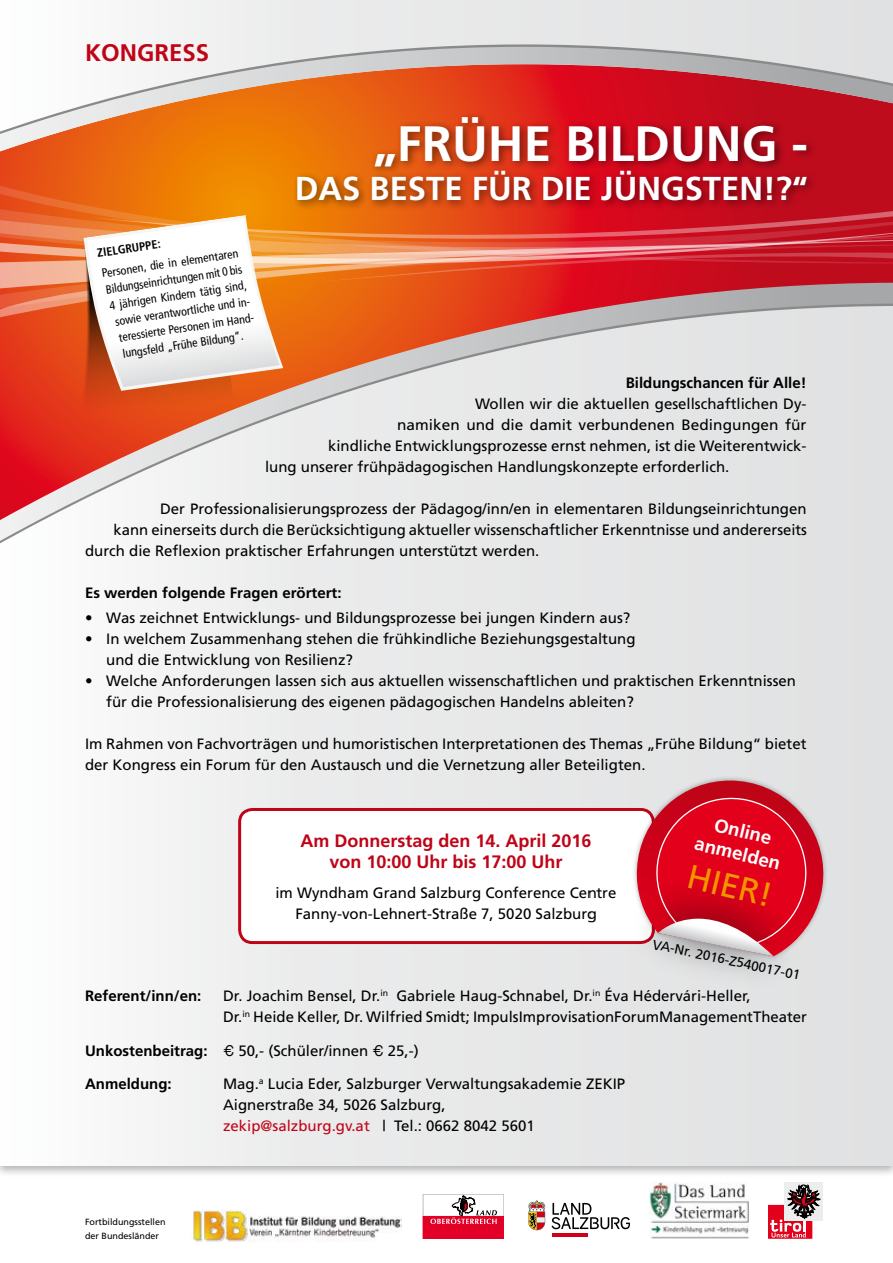
<style>
.page{position:relative;width:893px;height:1263px;background:#fff}
.page>*{position:absolute;margin:0;border:0;box-sizing:border-box;transform-origin:0 0}
.t1{font:700 49.65px "Frutiger";color:#fff}
.t2{font:33.75px "Frutiger";color:#f39400}
.t3{font:700 33.15px "Frutiger";color:#fff}
.t4{font:700 24px "Frutiger";color:#c00418}
.t5{font:700 18.75px/22.5px "Frutiger";color:#fff;text-align:center}
.t6{font:700 18px/21px "Frutiger";color:#c00418;text-align:center}
.t7{font:15px/21px "Frutiger";color:#000}
.t8{font:700 15px "Frutiger";color:#000}
.t9{font:13.5px "Frutiger";color:#000}
.t10{font:condensed 12px/16.5px "Frutiger";color:#000}
.t11{font:700 condensed 12px "Frutiger";color:#000}
.t12{font:9px/13.5px "Frutiger";color:#000}
.s1{font-weight:700}
.s2{font-family:"Helvetica"}
.s3{color:#c00418}
</style>
<div class="page">
<div style="left:0;top:0;width:893px;height:1165px;background:linear-gradient(to right,#f8f8f8,#dddedf)"></div>
<svg style="left:0;top:153px;width:893px;height:30px;background:#e25a0d"></svg>
<svg style="left:0;top:541px;width:893px;height:8px;fill:#e8e9e9"></svg>
<svg style="left:0;top:17px;width:893px;height:136px;fill:#e8e8e9"></svg>
<svg style="left:0;top:421px;width:893px;height:120px;background:#e6d6d6"></svg>
<svg style="left:0;top:38px;width:893px;height:113px"></svg>
<svg style="left:0;top:183px;width:893px;height:25px;background:#e25e0f"></svg>
<div style="left:240px;top:809px;width:413px;height:133px;background:#fff;border-radius:13px"></div>
<div style="left:238px;top:808px;width:417px;height:136px;border:3px solid #c00418;border-radius:13px"></div>
<div style="left:292px;top:111px;width:525px;height:100px;background:#000;opacity:.5"></div>
<svg style="left:0;top:208px;width:893px;height:213px;background:#e0927e"></svg>
<div style="left:623px;top:776px;width:206px;height:220px;background:#000;opacity:.3"></div>
<img style="left:590px;top:821px;width:251px;height:252px">
<svg style="left:627px;top:780px;width:207px;height:176px;background:#da5161"></svg>
<img style="left:193px;top:1210px;width:208px;height:32px">
<div style="left:423px;top:1194px;width:81px;height:22px;border:1px solid #bbbdbe"></div>
<div style="left:423px;top:1216px;width:81px;height:22px;background:#e20026"></div>
<div style="left:423px;top:1216px;width:81px;height:23px;border:1px solid #e20026"></div>
<svg style="left:430px;top:1195px;width:67px;height:29px"></svg>
<svg style="left:528px;top:1200px;width:17px;height:30px"></svg>
<hr style="left:552px;top:1233px;width:36px;height:3px;background:#d10019">
<svg style="left:552px;top:1203px;width:78px;height:26px"></svg>
<img style="left:649px;top:1182px;width:99px;height:57px">
<div style="left:784px;top:1182px;width:39px;height:39px;background:#eceded"></div>
<svg style="left:768px;top:1184px;width:52px;height:55px"></svg>
<h3 class="t4" style="left:85px;top:39px;width:126px">KONGRESS</h3>
<p class="t11" style="left:96px;top:246px;width:65px;rotate:-9deg">ZIELGRUPPE:</p>
<p class="t10" style="left:101px;top:265px;width:141px;rotate:-8deg">Personen, die in elementaren<br>Bildungseinrichtungen mit 0 bis</p>
<p class="t10" style="left:108px;top:298px;width:145px;rotate:-9deg">4 jährigen Kindern tätig sind, sowie verantwortliche und in&shy;teressierte Personen im Hand&shy;lungsfeld „Frühe Bildung“.</p>
<h1 class="t1" style="left:373px;top:114px;width:436px">„FRÜHE BILDUNG -</h1>
<h3 class="t3" style="left:295px;top:169px;width:514px">DAS BESTE FÜR DIE JÜNGSTEN!?“</h3>
<p class="t8" style="left:626px;top:373px;width:182px">Bildungschancen für Alle!</p>
<p class="t7" style="left:475px;top:393px;width:333px">Wollen wir die aktuellen gesellschaftlichen Dy-</p>
<p class="t7" style="left:397px;top:414px;width:411px">namiken und die damit verbundenen Bedingungen für</p>
<p class="t7" style="left:328px;top:435px;width:480px">kindliche Entwicklungsprozesse ernst nehmen, ist die Weiterentwick-</p>
<p class="t7" style="left:265px;top:456px;width:466px">lung unserer frühpädagogischen Handlungskonzepte erforderlich.</p>
<p class="t7" style="left:160px;top:498px;width:648px">Der Professionalisierungsprozess der Pädagog/inn/en in elementaren Bildungseinrichtungen</p>
<p class="t7" style="left:114px;top:519px;width:695px">kann einerseits durch die Berücksichtigung aktueller wissenschaftlicher Erkenntnisse und andererseits</p>
<p class="t7" style="left:85px;top:540px;width:456px">durch die Reflexion praktischer Erfahrungen unterstützt werden.</p>
<p class="t8" style="left:85px;top:583px;width:258px">Es werden folgende Fragen erörtert:</p>
<p class="t7" style="left:85px;top:607px;width:547px">• Was zeichnet Entwicklungs- und Bildungsprozesse bei jungen Kindern aus?</p>
<p class="t7" style="left:106px;top:628px;width:531px;text-indent:-21px">• In welchem Zusammenhang stehen die frühkindliche Beziehungsgestaltung und die Entwicklung von Resilienz?</p>
<p class="t7" style="left:106px;top:670px;width:691px;text-indent:-21px">• Welche Anforderungen lassen sich aus aktuellen wissenschaftlichen und praktischen Erkenntnissen für die Professionalisierung des eigenen pädagogischen Handelns ableiten?</p>
<p class="t7" style="left:85px;top:733px;width:723px">Im Rahmen von Fachvorträgen und humoristischen Interpretationen des Themas „Frühe Bildung“ bietet der Kongress ein Forum für den Austausch und die Vernetzung aller Beteiligten.</p>
<p class="t6" style="left:300px;top:830px;width:293px">Am Donnerstag den 14. April 2016 von 10:00 Uhr bis 17:00 Uhr</p>
<p class="t7" style="left:275px;top:882px;width:342px;text-align:center">im Wyndham Grand Salzburg Conference Centre<br>Fanny-von-Lehnert-Straße 7, 5020 Salzburg</p>
<p class="t5" style="left:703px;top:810px;width:89px;rotate:13deg">Online anmelden</p>
<h2 class="t2" style="left:693px;top:856px;width:88px;rotate:14deg">HIER!</h2>
<p class="t9" style="left:654px;top:936px;width:152px;rotate:12deg">VA-Nr. 2016-Z540017-01</p>
<p class="t8" style="left:85px;top:987px;width:118px">Referent/inn/en:</p>
<p class="t7" style="left:223px;top:985px;width:585px">Dr. Joachim Bensel, Dr.<sup>in</sup> Gabriele Haug-Schnabel, Dr.<sup>in</sup> Éva Hédervári-Heller,<br>Dr.<sup>in</sup> Heide Keller, Dr. Wilfried Smidt; ImpulsImprovisationForumManagementTheater</p>
<p class="t7" style="left:85px;top:1040px;width:335px"><span class="s1">Unkostenbeitrag:</span> <span class="s2">€</span> 50,- (Schüler/innen <span class="s2">€</span> 25,-)</p>
<p class="t8" style="left:85px;top:1075px;width:88px">Anmeldung:</p>
<p class="t7" style="left:223px;top:1073px;width:404px">Mag.<sup>a</sup> Lucia Eder, Salzburger Verwaltungsakademie ZEKIP<br>Aignerstraße 34, 5026 Salzburg,<br><span class="s3">zekip@salzburg.gv.at</span> | Tel.: 0662 8042 5601</p>
<p class="t12" style="left:85px;top:1215px;width:82px">Fortbildungsstellen der Bundesländer</p>
</div>
